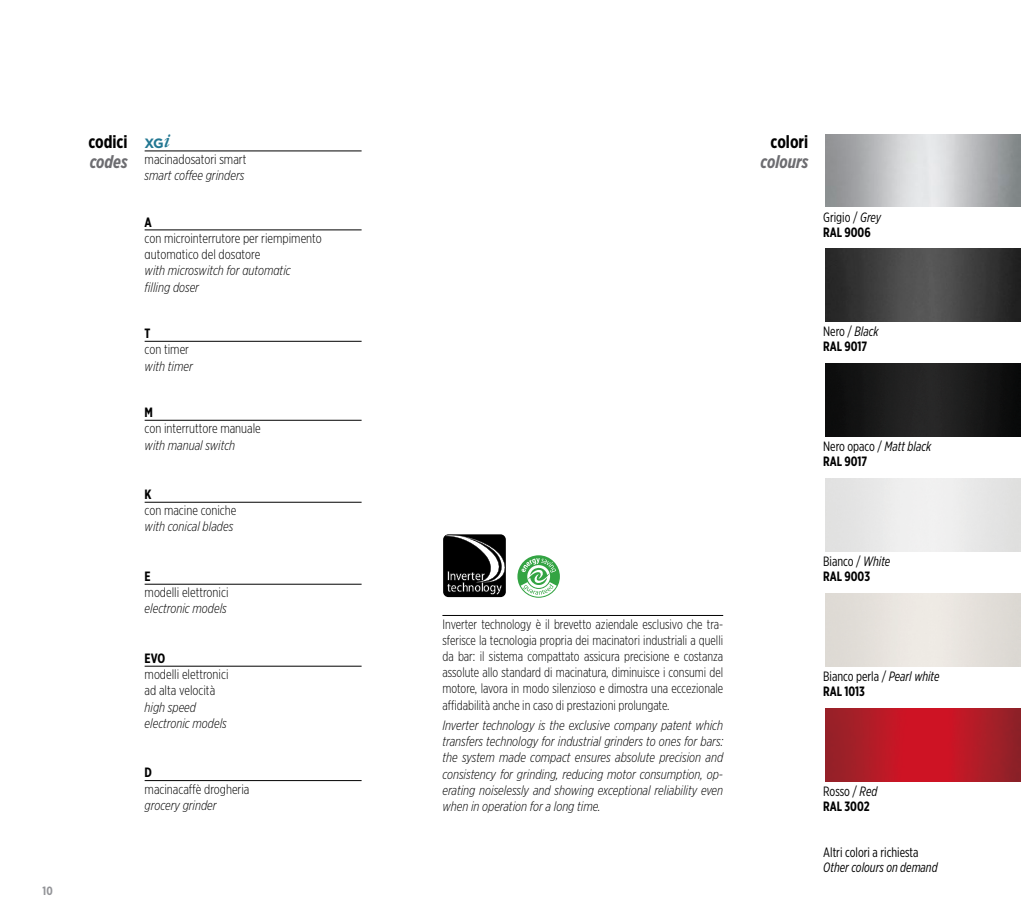
<style>
.page{position:relative;width:1021px;height:915px;background:#fff}
.page>*{position:absolute;margin:0;border:0;box-sizing:border-box;transform-origin:0 0}
.t1{font:700 18px "Gotham X Narrow";color:#000}
.t2{font:italic 700 18px "Gotham X Narrow";color:#6d6d71}
.t3{font:italic 300 13.5px/16.2px "Gotham X Narrow";color:#000}
.t4{font:300 13.5px/16.2px "Gotham X Narrow";color:#000;text-align:justify;scale:.96 1}
.t5{font:300 13.5px/16.2px "Gotham X Narrow";color:#000}
.t6{font:13.5px/15px "Gotham X Narrow";color:#000;scale:.95 1}
.t7{font:700 13.5px/15px "Gotham X Narrow";color:#000;scale:.95 1}
.t8{font:italic 13.5px "Gotham X Narrow";color:#000;scale:.95 1}
.t9{font:700 13.5px "Gotham X Narrow";color:#000}
.t10{font:700 13.5px "Gotham";color:#227792}
.t11{font:700 12px "Gotham X Narrow";color:#939498}
.s1{font-family:"Garamond";font-weight:400;font-style:italic;font-size:20.25px}
.s2{font-style:italic}
.s3{font-weight:700}
.s4{font-weight:400}
.s5{font-weight:400;font-style:italic}
</style>
<div class="page">
<img style="left:825px;top:249px;width:195px;height:72px">
<img style="left:825px;top:364px;width:195px;height:72px">
<img style="left:825px;top:708px;width:195px;height:72px">
<hr style="left:145px;top:151px;width:216px;height:1px;background:#000">
<hr style="left:145px;top:229px;width:216px;height:1px;background:#000">
<hr style="left:145px;top:341px;width:216px;height:1px;background:#000">
<hr style="left:145px;top:420px;width:216px;height:1px;background:#000">
<hr style="left:145px;top:502px;width:216px;height:1px;background:#000">
<hr style="left:145px;top:583px;width:216px;height:1px;background:#000">
<hr style="left:145px;top:665px;width:216px;height:1px;background:#000">
<hr style="left:145px;top:780px;width:216px;height:1px;background:#000">
<hr style="left:442px;top:615px;width:281px;height:1px;background:#000">
<div style="left:443px;top:534px;width:63px;height:63px;background:#000;border-radius:5px"></div>
<svg style="left:445px;top:534px;width:61px;height:60px"></svg>
<svg style="left:517px;top:555px;width:43px;height:42px"></svg>
<p class="t11" style="left:43px;top:882px;width:12px">10</p>
<h1 class="t1" style="left:88px;top:131px;width:41px">codici</h1>
<h1 class="t2" style="left:90px;top:150px;width:39px">codes</h1>
<p class="t10" style="left:145px;top:134px;width:27px">XG<span class="s1">i</span></p>
<p class="t5" style="left:145px;top:151px;width:103px">macinadosatori smart</p>
<p class="t3" style="left:145px;top:167px;width:101px">smart coffee grinders</p>
<p class="t9" style="left:145px;top:213px;width:9px">A</p>
<p class="t5" style="left:145px;top:230px;width:179px">con microinterrutore per riempimento automatico del dosatore</p>
<p class="t3" style="left:145px;top:262px;width:148px">with microswitch for automatic filling doser</p>
<p class="t9" style="left:145px;top:325px;width:7px">T</p>
<p class="t5" style="left:145px;top:341px;width:46px">con timer</p>
<p class="t3" style="left:145px;top:357px;width:50px">with timer</p>
<p class="t9" style="left:145px;top:404px;width:10px">M</p>
<p class="t5" style="left:145px;top:420px;width:118px">con interruttore manuale</p>
<p class="t3" style="left:145px;top:436px;width:92px">with manual switch</p>
<p class="t9" style="left:145px;top:486px;width:9px">K</p>
<p class="t5" style="left:145px;top:502px;width:93px">con macine coniche</p>
<p class="t3" style="left:145px;top:518px;width:90px">with conical blades</p>
<p class="t9" style="left:145px;top:567px;width:8px">E</p>
<p class="t5" style="left:145px;top:584px;width:85px">modelli elettronici</p>
<p class="t3" style="left:145px;top:600px;width:84px">electronic models</p>
<p class="t9" style="left:145px;top:649px;width:22px">EVO</p>
<p class="t5" style="left:145px;top:666px;width:85px">modelli elettronici ad alta velocità</p>
<p class="t3" style="left:145px;top:698px;width:84px">high speed electronic models</p>
<p class="t9" style="left:145px;top:764px;width:9px">D</p>
<p class="t5" style="left:145px;top:780px;width:106px">macinacaffè drogheria</p>
<p class="t3" style="left:145px;top:796px;width:74px">grocery grinder</p>
<p class="t4" style="left:442px;top:615px;width:294px">Inverter technology è il brevetto aziendale esclusivo che tra&shy;sferisce la tecnologia propria dei macinatori industriali a quelli da bar: il sistema compattato assicura precisione e costanza assolute allo standard di macinatura, diminuisce i consumi del motore, lavora in modo silenzioso e dimostra una eccezionale affidabilità anche in caso di prestazioni prolungate.</p>
<p class="t3" style="left:442px;top:716px;width:282px;text-align:justify">Inverter technology is the exclusive company patent which transfers technology for industrial grinders to ones for bars: the system made compact ensures absolute precision and consistency for grinding, reducing motor consumption, op&shy;erating noiselessly and showing exceptional reliability even when in operation for a long time.</p>
<h1 class="t1" style="left:770px;top:131px;width:39px">colori</h1>
<h1 class="t2" style="left:760px;top:150px;width:49px">colours</h1>
<p class="t6" style="left:823px;top:209px;width:62px">Grigio / <span class="s2">Grey<br></span><span class="s3">RAL 9006</span></p>
<p class="t7" style="left:823px;top:324px;width:60px"><span class="s4">Nero /</span> <span class="s5">Black<br></span>RAL 9017</p>
<p class="t6" style="left:823px;top:439px;width:115px">Nero opaco / <span class="s2">Matt black<br></span><span class="s3">RAL 9017</span></p>
<p class="t6" style="left:823px;top:553px;width:72px">Bianco / <span class="s2">White<br></span><span class="s3">RAL 9003</span></p>
<p class="t6" style="left:823px;top:668px;width:124px">Bianco perla / <span class="s2">Pearl white<br></span><span class="s3">RAL 1013</span></p>
<p class="t7" style="left:823px;top:783px;width:59px"><span class="s4">Rosso /</span> <span class="s5">Red<br></span>RAL 3002</p>
<p class="t6" style="left:823px;top:844px;width:102px">Altri colori a richiesta</p>
<p class="t8" style="left:823px;top:859px;width:122px">Other colours on demand</p>
</div>
